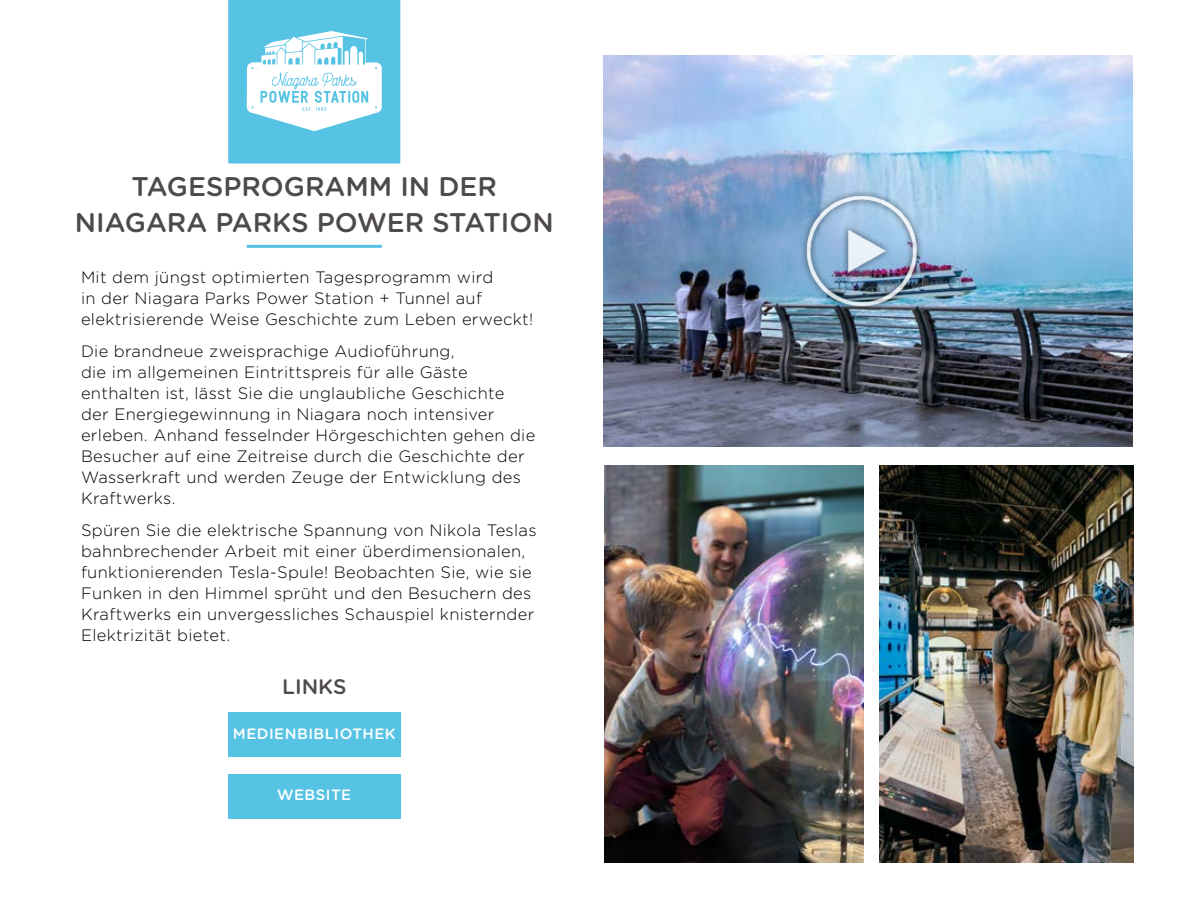
<style>
.page{position:relative;width:1188px;height:918px;background:#fff}
.page>*{position:absolute;margin:0;border:0;box-sizing:border-box;transform-origin:0 0}
.t1{font:500 27px/36px "Gotham Rounded";color:#4f4a4a;text-align:center}
.t2{font:500 21px "Gotham Rounded";color:#4f4a4a}
.t3{font:300 16.5px/21px "Gotham Rounded";letter-spacing:.02em;color:#000}
.t4{font:500 15px "Gotham Rounded";letter-spacing:.03em;color:#fff}
</style>
<div class="page">
<img style="left:604px;top:56px;width:528px;height:390px">
<hr style="left:247px;top:245px;width:135px;height:3px;background:#57c3e4">
<img style="left:801px;top:190px;width:122px;height:122px">
<div style="left:229px;top:0;width:171px;height:163px;background:#57c3e4"></div>
<div style="left:228px;top:0;width:172px;height:164px;border:2px solid #57c3e4"></div>
<svg style="left:247px;top:31px;width:135px;height:100px"></svg>
<div style="left:228px;top:713px;width:172px;height:44px;background:#57c3e4"></div>
<div style="left:228px;top:774px;width:172px;height:44px;background:#57c3e4"></div>
<img style="left:880px;top:465px;width:254px;height:397px">
<img style="left:605px;top:465px;width:258px;height:397px">
<h1 class="t1" style="left:75px;top:167px;width:480px">TAGESPROGRAMM IN DER<br>NIAGARA PARKS POWER STATION</h1>
<p class="t3" style="left:81px;top:266px;width:454px">Mit dem jüngst optimierten Tagesprogramm wird<br>in der Niagara Parks Power Station + Tunnel auf elektrisierende Weise Geschichte zum Leben erweckt!</p>
<p class="t3" style="left:81px;top:340px;width:456px">Die brandneue zweisprachige Audioführung,<br>die im allgemeinen Eintrittspreis für alle Gäste enthalten ist, lässt Sie die unglaubliche Geschichte der Energiegewinnung in Niagara noch intensiver erleben. Anhand fesselnder Hörgeschichten gehen die Besucher auf eine Zeitreise durch die Geschichte der Wasserkraft und werden Zeuge der Entwicklung des Kraftwerks.</p>
<p class="t3" style="left:81px;top:519px;width:457px">Spüren Sie die elektrische Spannung von Nikola Teslas bahnbrechender Arbeit mit einer überdimensionalen, funktionierenden Tesla-Spule! Beobachten Sie, wie sie Funken in den Himmel sprüht und den Besuchern des Kraftwerks ein unvergessliches Schauspiel knisternder Elektrizität bietet.</p>
<p class="t2" style="left:282px;top:672px;width:66px">LINKS</p>
<p class="t4" style="left:233px;top:723px;width:164px">MEDIENBIBLIOTHEK</p>
<p class="t4" style="left:277px;top:784px;width:76px">WEBSITE</p>
</div>
